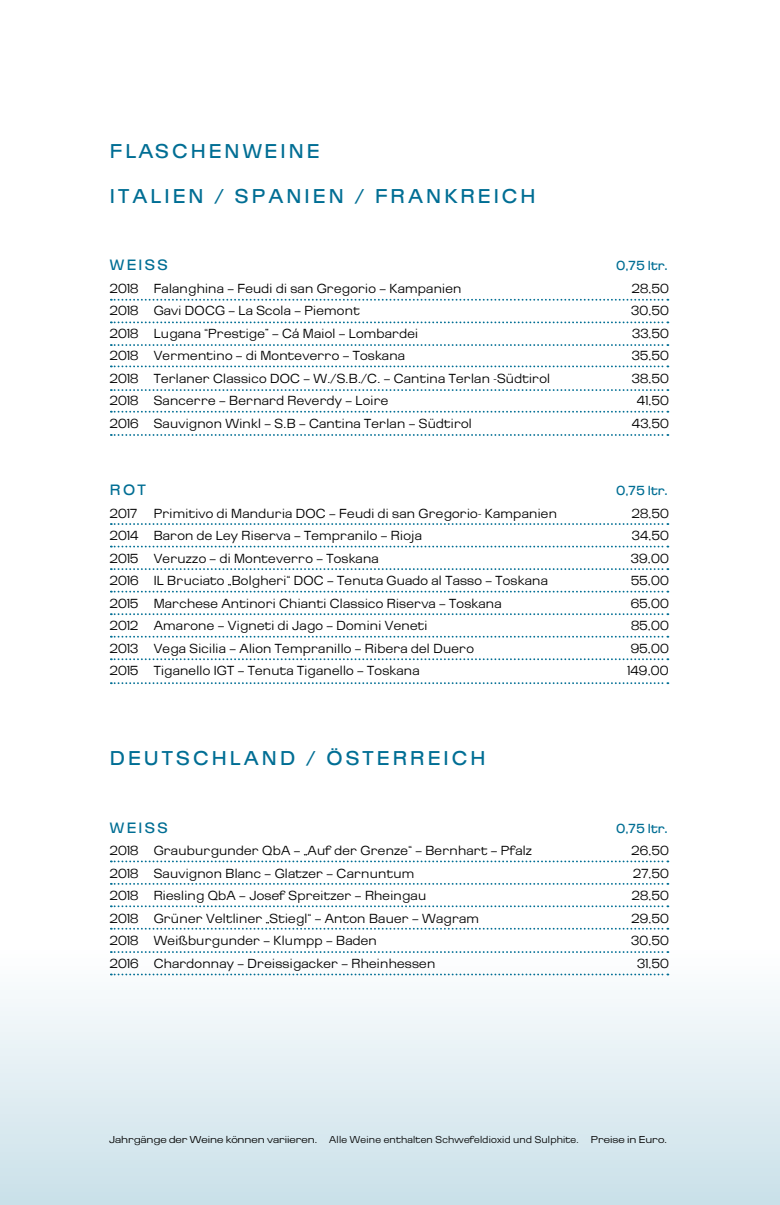
<style>
.page{position:relative;width:780px;height:1205px;background:#fff}
.page>*{position:absolute;margin:0;border:0;box-sizing:border-box;transform-origin:0 0}
.t1{font:20px "Cg Brazilia Seven";letter-spacing:.16em;color:#006e94;scale:.95 1}
.t2{font:15px "Cg Brazilia Seven";letter-spacing:.16em;color:#006e94;scale:.95 1}
.t3{font:13.12px "Cg Brazilia Three";letter-spacing:.02em;color:#000;scale:.9 1}
.t4{font:13.12px "Cg Brazilia Seven";color:#006e94;scale:.95 1}
.t5{font:10px "Cg Brazilia Three";letter-spacing:.02em;color:#000}
</style>
<div class="page">
<div style="left:0;top:946px;width:780px;height:259px;background:linear-gradient(to bottom,#fff,#c9e0e9)"></div>
<svg style="left:111px;top:299px;width:557px;height:2px"></svg>
<svg style="left:111px;top:321px;width:557px;height:2px"></svg>
<svg style="left:111px;top:344px;width:557px;height:2px"></svg>
<svg style="left:111px;top:365px;width:557px;height:2px"></svg>
<svg style="left:111px;top:389px;width:557px;height:2px"></svg>
<svg style="left:111px;top:434px;width:557px;height:2px"></svg>
<svg style="left:111px;top:411px;width:557px;height:2px"></svg>
<svg style="left:111px;top:568px;width:557px;height:2px"></svg>
<svg style="left:111px;top:591px;width:557px;height:1px"></svg>
<svg style="left:111px;top:658px;width:557px;height:2px"></svg>
<svg style="left:111px;top:613px;width:557px;height:2px"></svg>
<svg style="left:111px;top:682px;width:557px;height:2px"></svg>
<svg style="left:111px;top:636px;width:557px;height:2px"></svg>
<svg style="left:111px;top:883px;width:557px;height:2px"></svg>
<svg style="left:111px;top:523px;width:557px;height:2px"></svg>
<svg style="left:111px;top:546px;width:557px;height:1px"></svg>
<svg style="left:111px;top:905px;width:557px;height:2px"></svg>
<svg style="left:111px;top:951px;width:557px;height:2px"></svg>
<svg style="left:111px;top:928px;width:557px;height:1px"></svg>
<svg style="left:111px;top:973px;width:557px;height:2px"></svg>
<svg style="left:111px;top:860px;width:557px;height:2px"></svg>
<h1 class="t1" style="left:110px;top:138px;width:178px">FLASCHENWEINE</h1>
<h1 class="t1" style="left:110px;top:183px;width:15px">ITAL</h1>
<h1 class="t1" style="left:164px;top:183px;width:369px">IEN / SPA NIEN / FRA NKREICH</h1>
<p class="t2" style="left:110px;top:255px;width:62px">WEISS</p>
<p class="t4" style="left:616px;top:257px;width:56px">0,75 LTR.</p>
<p class="t3" style="left:110px;top:280px;width:392px">2018 Falanghina – Feudi di san Gregorio – Kampanien</p>
<p class="t3" style="left:631px;top:280px;width:43px">28,50</p>
<p class="t3" style="left:110px;top:302px;width:279px">2018 Gavi DOCG – La Scola – Piemont</p>
<p class="t3" style="left:631px;top:302px;width:43px">30,50</p>
<p class="t3" style="left:110px;top:325px;width:344px">2018 Lugana “Prestige” – Cá Maiol – Lombardei</p>
<p class="t3" style="left:632px;top:325px;width:42px">33,50</p>
<p class="t3" style="left:110px;top:347px;width:329px">2018 Vermentino – di Monteverro – Toskana</p>
<p class="t3" style="left:632px;top:347px;width:43px">35,50</p>
<p class="t3" style="left:110px;top:370px;width:490px">2018 Terlaner Classico DOC – W./S.B./C. – Cantina Terlan -Südtirol</p>
<p class="t3" style="left:631px;top:370px;width:43px">38,50</p>
<p class="t3" style="left:110px;top:392px;width:311px">2018 Sancerre – Bernard Reverdy – Loire</p>
<p class="t3" style="left:637px;top:392px;width:37px">41,50</p>
<p class="t3" style="left:110px;top:415px;width:404px">2016 Sauvignon Winkl – S.B – Cantina Terlan – Südtirol</p>
<p class="t3" style="left:631px;top:415px;width:43px">43,50</p>
<p class="t2" style="left:110px;top:480px;width:36px">ROT</p>
<p class="t4" style="left:616px;top:482px;width:56px">0,75 LTR.</p>
<p class="t3" style="left:110px;top:505px;width:32px">2017</p>
<p class="t3" style="left:154px;top:505px;width:449px">Primitivo di Manduria DOC – Feudi di san Gregorio- Kampanien</p>
<p class="t3" style="left:631px;top:505px;width:43px">28,50</p>
<p class="t3" style="left:110px;top:527px;width:348px">2014 Baron de Ley Riserva – Tempranilo – Rioja</p>
<p class="t3" style="left:631px;top:527px;width:43px">34,50</p>
<p class="t3" style="left:110px;top:550px;width:300px">2015 Veruzzo – di Monteverro – Toskana</p>
<p class="t3" style="left:631px;top:550px;width:44px">39,00</p>
<p class="t3" style="left:110px;top:572px;width:488px">2016 IL Bruciato „Bolgheri“ DOC – Tenuta Guado al Tasso – Toskana</p>
<p class="t3" style="left:631px;top:572px;width:44px">55,00</p>
<p class="t3" style="left:110px;top:595px;width:437px">2015 Marchese Antinori Chianti Classico Riserva – Toskana</p>
<p class="t3" style="left:630px;top:595px;width:44px">65,00</p>
<p class="t3" style="left:110px;top:617px;width:354px">2012 Amarone – Vigneti di Jago – Domini Veneti</p>
<p class="t3" style="left:631px;top:617px;width:44px">85,00</p>
<p class="t3" style="left:110px;top:640px;width:406px">2013 Vega Sicilia – Alion Tempranillo – Ribera del Duero</p>
<p class="t3" style="left:630px;top:640px;width:44px">95,00</p>
<p class="t3" style="left:110px;top:662px;width:345px">2015 Tiganello IGT – Tenuta Tiganello – Toskana</p>
<p class="t3" style="left:627px;top:662px;width:47px">149,00</p>
<h1 class="t1" style="left:110px;top:746px;width:106px">DEUT SCHLA</h1>
<h1 class="t1" style="left:262px;top:746px;width:218px">ND / ÖSTERREICH</h1>
<p class="t2" style="left:110px;top:818px;width:28px">WEISS</p>
<p class="t4" style="left:616px;top:820px;width:56px">0,75 LTR.</p>
<p class="t3" style="left:110px;top:842px;width:470px">2018 Grauburgunder QbA – „Auf der Grenze“ – Bernhart – Pfalz</p>
<p class="t3" style="left:631px;top:842px;width:43px">26,50</p>
<p class="t3" style="left:110px;top:865px;width:340px">2018 Sauvignon Blanc – Glatzer – Carnuntum</p>
<p class="t3" style="left:633px;top:865px;width:41px">27,50</p>
<p class="t3" style="left:110px;top:887px;width:353px">2018 Riesling QbA – Josef Spreitzer – Rheingau</p>
<p class="t3" style="left:631px;top:887px;width:43px">28,50</p>
<p class="t3" style="left:110px;top:910px;width:411px">2018 Grüner Veltliner „Stiegl“ – Anton Bauer – Wagram</p>
<p class="t3" style="left:631px;top:910px;width:43px">29,50</p>
<p class="t3" style="left:110px;top:932px;width:298px">2018 Weißburgunder – Klumpp – Baden</p>
<p class="t3" style="left:631px;top:932px;width:43px">30,50</p>
<p class="t3" style="left:110px;top:955px;width:363px">2016 Chardonnay – Dreissigacker – Rheinhessen</p>
<p class="t3" style="left:637px;top:955px;width:37px">31,50</p>
<p class="t5" style="left:109px;top:1133px;width:559px">Jahrgänge der Weine können variieren. Alle Weine enthalten Schwefeldioxid und Sulphite. Preise in Euro.</p>
</div>
